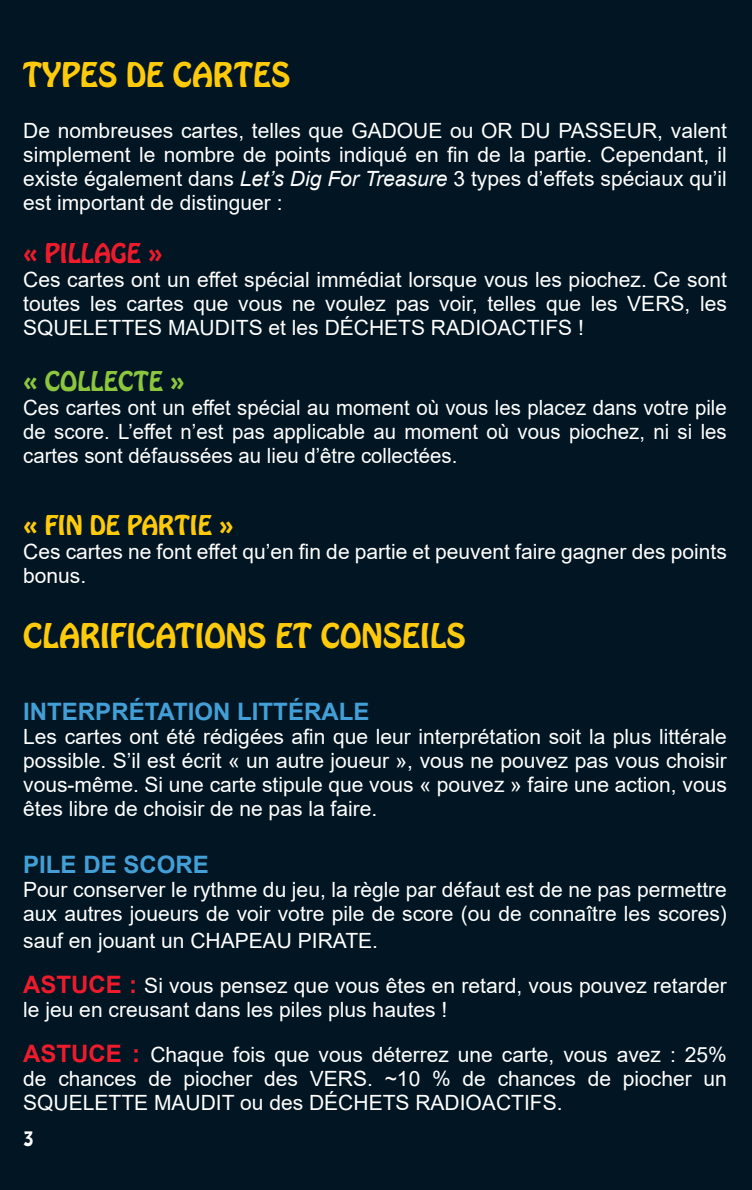
<style>
.page{position:relative;width:752px;height:1190px;background:#fff}
.page>*{position:absolute;margin:0;border:0;box-sizing:border-box;transform-origin:0 0}
.texte_courant{font:30px "Hobo Std";color:#feca0a}
.t1{font:700 24px "Arial";color:#439fd7}
.titre_bleu{font:24px "Hobo Std";color:#feca0a}
.t2{font:24px "Hobo Std";color:#8bc63e}
.t3{font:24px "Hobo Std";color:#ee1b2d}
.texte_courant-2{font:21px/24px "Arial";color:#fff;text-align:justify}
.texte_courant-3{font:18px "Hobo Std";color:#fff}
.s1{font-style:italic}
.s2{font-weight:700;font-size:24px;color:#ee1b2d}
</style>
<div class="page">
<div style="left:0;top:0;width:751px;height:1190px;background:#011622"></div>
<p class="texte_courant" style="left:23px;top:54px;width:268px">TYPES DE CARTES</p>
<p class="texte_courant-2" style="left:23px;top:119px;width:704px">De nombreuses cartes, telles que GADOUE ou OR DU PASSEUR, valent simplement le nombre de points indiqué en fin de la partie. Cependant, il existe également dans <span class="s1">Let’s Dig For Treasure</span> 3 types d’effets spéciaux qu’il est important de distinguer :</p>
<p class="t3" style="left:23px;top:237px;width:141px">« PILLAGE »</p>
<p class="texte_courant-2" style="left:23px;top:268px;width:704px">Ces cartes ont un effet spécial immédiat lorsque vous les piochez. Ce sont toutes les cartes que vous ne voulez pas voir, telles que les VERS, les SQUELETTES MAUDITS et les DÉCHETS RADIOACTIFS !</p>
<p class="t2" style="left:23px;top:364px;width:163px">« COLLECTE »</p>
<p class="texte_courant-2" style="left:23px;top:395px;width:704px">Ces cartes ont un effet spécial au moment où vous les placez dans votre pile de score. L’effet n’est pas applicable au moment où vous piochez, ni si les cartes sont défaussées au lieu d’être collectées.</p>
<p class="titre_bleu" style="left:23px;top:508px;width:212px">« FIN DE PARTIE »</p>
<p class="texte_courant-2" style="left:23px;top:539px;width:704px">Ces cartes ne font effet qu’en fin de partie et peuvent faire gagner des points bonus.</p>
<p class="texte_courant" style="left:23px;top:615px;width:444px">CLARIFICATIONS ET CONSEILS</p>
<p class="t1" style="left:23px;top:694px;width:347px">INTERPRÉTATION LITTÉRALE</p>
<p class="texte_courant-2" style="left:23px;top:724px;width:704px">Les cartes ont été rédigées afin que leur interprétation soit la plus littérale possible. S’il est écrit « un autre joueur », vous ne pouvez pas vous choisir vous-même. Si une carte stipule que vous « pouvez » faire une action, vous êtes libre de choisir de ne pas la faire.</p>
<p class="t1" style="left:23px;top:848px;width:187px">PILE DE SCORE</p>
<p class="texte_courant-2" style="left:23px;top:878px;width:704px">Pour conserver le rythme du jeu, la règle par défaut est de ne pas permettre aux autres joueurs de voir votre pile de score (ou de connaître les scores)</p>
<p class="texte_courant-2" style="left:23px;top:929px;width:356px">sauf en jouant un CHAPEAU PIRATE.</p>
<p class="texte_courant-2" style="left:23px;top:974px;width:704px"><span class="s2">ASTUCE :</span> Si vous pensez que vous êtes en retard, vous pouvez retarder le jeu en creusant dans les piles plus hautes !</p>
<p class="texte_courant-2" style="left:23px;top:1043px;width:704px"><span class="s2">ASTUCE :</span> Chaque fois que vous déterrez une carte, vous avez : 25% de chances de piocher des VERS. ~10 % de chances de piocher un SQUELETTE MAUDIT ou des DÉCHETS RADIOACTIFS.</p>
<p class="texte_courant-3" style="left:23px;top:1126px;width:12px">3</p>
</div>
